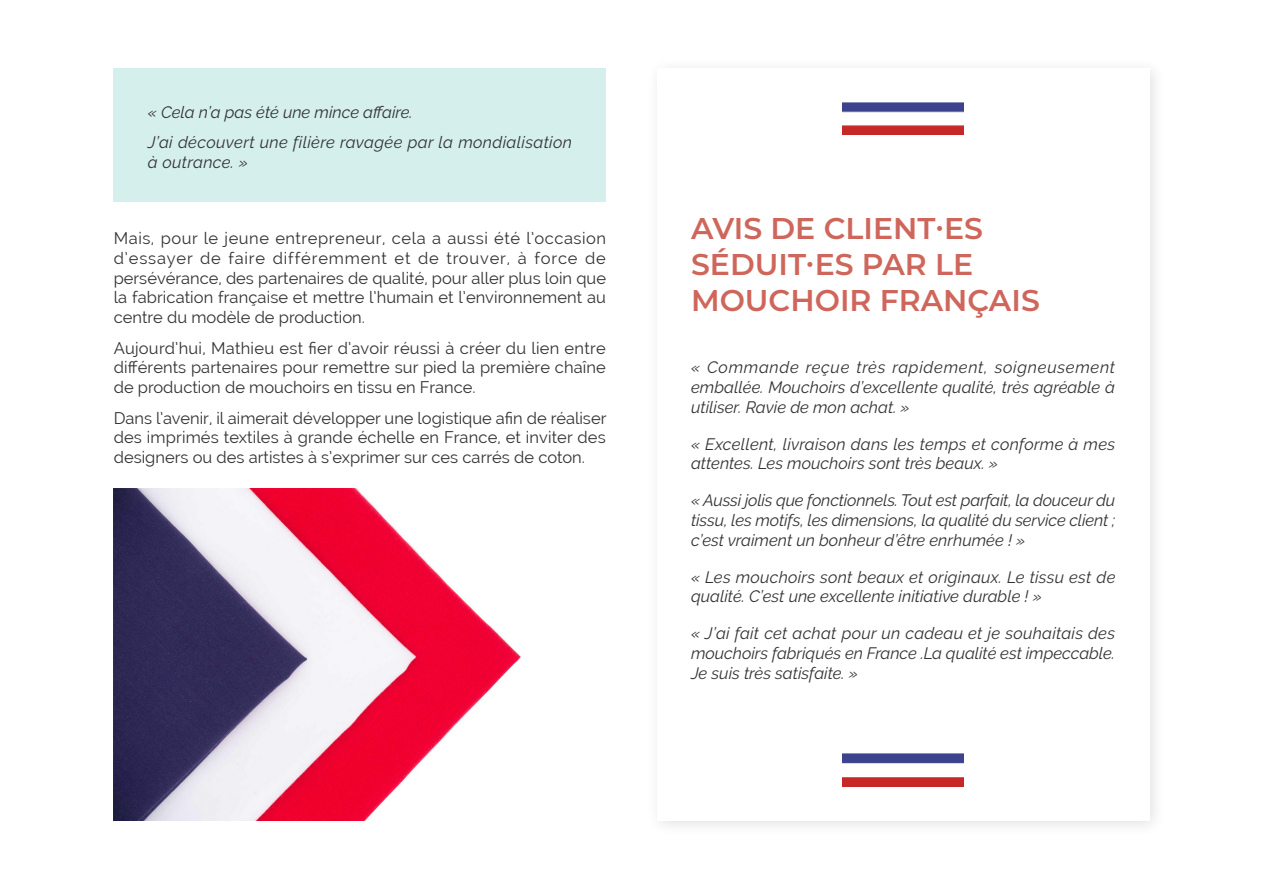
<style>
.page{position:relative;width:1263px;height:893px;background:#fff}
.page>*{position:absolute;margin:0;border:0;box-sizing:border-box;transform-origin:0 0}
.Pages_-_Paragraphe{font:600 30px/36px "Montserrat";color:#cf665b}
.Pages_-_Citations{font:italic 16.5px/19.8px "Raleway";color:#333;text-align:justify}
.Pages_-_Paragraphe-2{font:16.5px/19.8px "Raleway";color:#333;text-align:justify}
.Pages_-_Citations-2{font:italic 16.5px/19.8px "Raleway";letter-spacing:.02em;color:#333}
</style>
<div class="page">
<div style="left:646px;top:57px;width:520px;height:781px;background:#000;opacity:.12"></div>
<div style="left:657px;top:68px;width:492px;height:753px;background:#fff"></div>
<div style="left:114px;top:68px;width:492px;height:134px;background:#d5efed"></div>
<img style="left:114px;top:489px;width:407px;height:332px">
<img style="left:843px;top:102px;width:120px;height:33px">
<img style="left:843px;top:754px;width:120px;height:33px">
<p class="Pages_-_Citations" style="left:148px;top:102px;width:266px">« Cela n’a pas été une mince affaire.</p>
<p class="Pages_-_Citations-2" style="left:148px;top:132px;width:426px">J’ai découvert une filière ravagée par la mondialisation à outrance. »</p>
<p class="Pages_-_Paragraphe-2" style="left:114px;top:228px;width:494px">Mais, pour le jeune entrepreneur, cela a aussi été l’occasion d’essayer de faire différemment et de trouver, à force de persévérance, des partenaires de qualité, pour aller plus loin que la fabrication française et mettre l’humain et l’environnement au centre du modèle de production.</p>
<p class="Pages_-_Paragraphe-2" style="left:114px;top:338px;width:494px">Aujourd’hui, Mathieu est fier d’avoir réussi à créer du lien entre différents partenaires pour remettre sur pied la première chaîne de production de mouchoirs en tissu en France.</p>
<p class="Pages_-_Paragraphe-2" style="left:114px;top:408px;width:494px">Dans l’avenir, il aimerait développer une logistique afin de réaliser des imprimés textiles à grande échelle en France, et inviter des designers ou des artistes à s’exprimer sur ces carrés de coton.</p>
<p class="Pages_-_Paragraphe" style="left:691px;top:209px;width:350px">AVIS DE CLIENT·ES<br>SÉDUIT·ES PAR LE<br>MOUCHOIR FRANÇAIS</p>
<p class="Pages_-_Citations" style="left:691px;top:357px;width:426px">« Commande reçue très rapidement, soigneusement emballée. Mouchoirs d’excellente qualité, très agréable à utiliser. Ravie de mon achat. »</p>
<p class="Pages_-_Citations" style="left:691px;top:434px;width:426px">« Excellent, livraison dans les temps et conforme à mes attentes. Les mouchoirs sont très beaux. »</p>
<p class="Pages_-_Citations" style="left:691px;top:490px;width:426px">« Aussi jolis que fonctionnels. Tout est parfait, la douceur du tissu, les motifs, les dimensions, la qualité du service client ; c’est vraiment un bonheur d’être enrhumée ! »</p>
<p class="Pages_-_Citations" style="left:691px;top:567px;width:426px">« Les mouchoirs sont beaux et originaux. Le tissu est de qualité. C’est une excellente initiative durable ! »</p>
<p class="Pages_-_Citations" style="left:691px;top:623px;width:425px">« J’ai fait cet achat pour un cadeau et je souhaitais des mouchoirs fabriqués en France .La qualité est impeccable.<br>Je suis très satisfaite. »</p>
</div>
